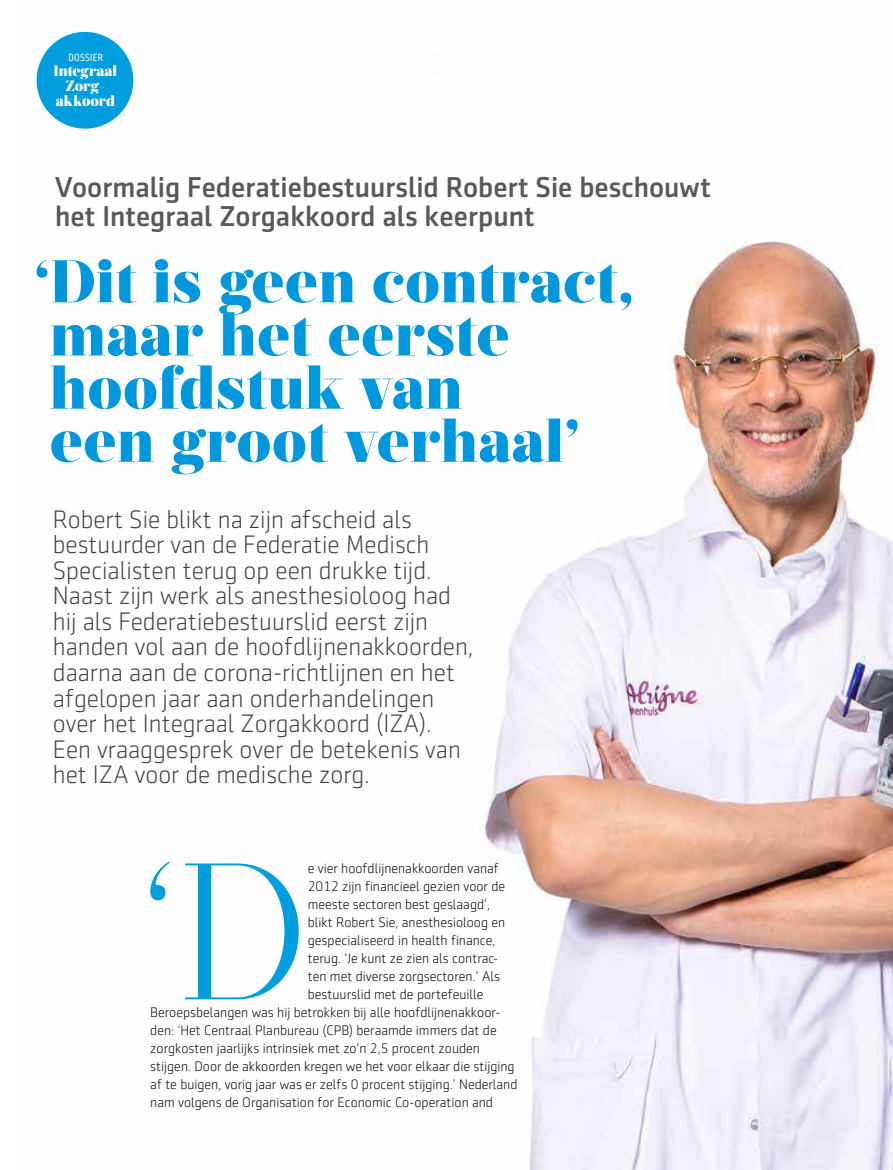
<style>
.page{position:relative;width:893px;height:1170px;background:#fff}
.page>*{position:absolute;margin:0;border:0;box-sizing:border-box;transform-origin:0 0}
.t1{font:300 193.95px "Prumo Display";color:#009ede;scale:.94 1}
.t2{font:900 60px/53.1px "Prumo Display";letter-spacing:.01em;color:#0097dc}
.t3{font:500 29.1px/29.1px "Sentico Sans DT";color:#58595b}
.t4{font:300 25.5px/25.5px "Sentico Sans DT";color:#414042}
.t5{font:900 15px/15px "Prumo Display";letter-spacing:-.005em;color:#fff;text-align:center}
.t6{font:300 13.95px "Sentico Sans DT";color:#000}
.t7{font:10.5px "Sentico Sans DT Cond";letter-spacing:.02em;color:#fff}
</style>
<div class="page">
<img style="left:36px;top:31px;width:857px;height:1138px">
<div style="left:37px;top:32px;width:96px;height:97px;background:#009ede;border-radius:50%"></div>
<p class="t7" style="left:69px;top:51px;width:36px">DOSSIER</p>
<p class="t5" style="left:54px;top:64px;width:65px">Integraal<br>Zorg&shy;akkoord</p>
<h3 class="t3" style="left:55px;top:173px;width:657px">Voormalig Federatiebestuurslid Robert Sie beschouwt het Integraal Zorgakkoord als keerpunt</h3>
<h2 class="t2" style="left:35px;top:258px;width:601px">‘Dit is geen contract, maar het eerste hoofdstuk van<br>een groot verhaal’</h2>
<p class="t4" style="left:53px;top:506px;width:422px">Robert Sie blikt na zijn afscheid als bestuurder van de Federatie Medisch Specialisten terug op een drukke tijd.<br>Naast zijn werk als anesthesioloog had hij als Federatiebestuurslid eerst zijn handen vol aan de hoofdlijnenakkoorden, daarna aan de corona-richtlijnen en het afgelopen jaar aan onderhandelingen over het Integraal Zorgakkoord (IZA).<br>Een vraaggesprek over de betekenis van het IZA voor de medische zorg.</p>
<h1 class="t1" style="left:141px;top:818px;width:179px">‘D</h1>
<p class="t6" style="left:308px;top:861px;width:193px">e vier hoofdlijnenakkoorden vanaf</p>
<p class="t6" style="left:308px;top:879px;width:199px">2012 zijn financieel gezien voor de</p>
<p class="t6" style="left:308px;top:897px;width:184px">meeste sectoren best geslaagd’,</p>
<p class="t6" style="left:308px;top:915px;width:199px">blikt Robert Sie, anesthesioloog en</p>
<p class="t6" style="left:308px;top:933px;width:189px">gespecialiseerd in health finance,</p>
<p class="t6" style="left:308px;top:951px;width:192px">terug. ‘Je kunt ze zien als contrac-</p>
<p class="t6" style="left:308px;top:969px;width:194px">ten met diverse zorgsectoren.’ Als</p>
<p class="t6" style="left:308px;top:987px;width:177px">bestuurslid met de portefeuille</p>
<p class="t6" style="left:150px;top:1005px;width:352px">Beroepsbelangen was hij betrokken bij alle hoofdlijnenakkoor-</p>
<p class="t6" style="left:150px;top:1023px;width:348px">den: ‘Het Centraal Planbureau (CPB) beraamde immers dat de</p>
<p class="t6" style="left:150px;top:1041px;width:331px">zorgkosten jaarlijks intrinsiek met zo’n 2,5 procent zouden</p>
<p class="t6" style="left:150px;top:1059px;width:366px">stijgen. Door de akkoorden kregen we het voor elkaar die stijging</p>
<p class="t6" style="left:150px;top:1077px;width:369px">af te buigen, vorig jaar was er zelfs 0 procent stijging.’ Nederland</p>
<p class="t6" style="left:150px;top:1095px;width:344px">nam volgens de Organisation for Economic Co-operation and</p>
</div>
